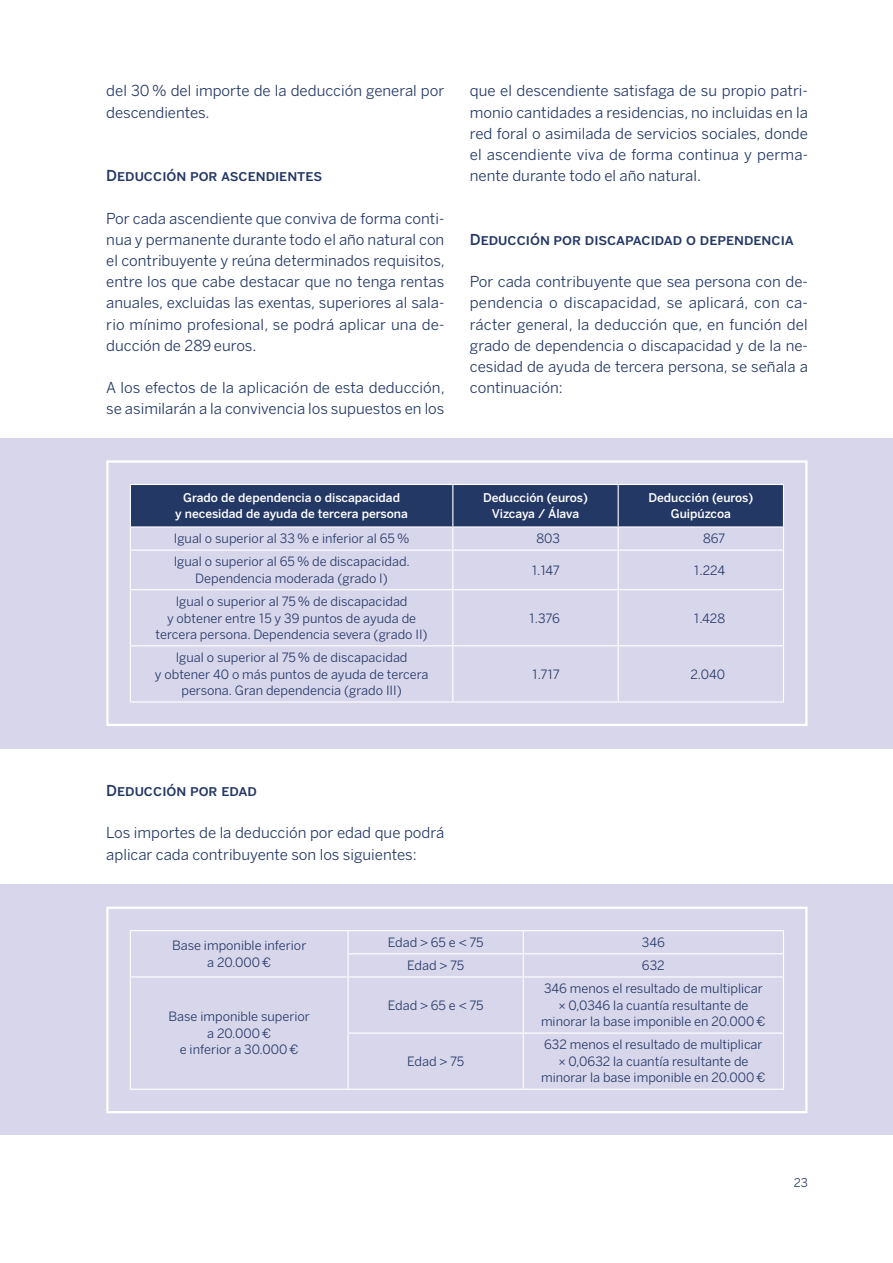
<style>
.page{position:relative;width:893px;height:1263px;background:#fff}
.page>*{position:absolute;margin:0;border:0;box-sizing:border-box;transform-origin:0 0}
.t1{font:15px/21.1px "Benton Sans BBVA";color:#243866}
.t2{font:500 15px "Benton Sans BBVA";color:#243866}
.t3{font:12.75px/16.5px "Benton Sans BBVA";color:#243866;text-align:center}
.t4{font:500 12px/16.5px "Benton Sans BBVA";color:#fff;text-align:center}
.t5{font:12px "Benton Sans BBVA";color:#243866}
</style>
<div class="page">
<div style="left:0;top:438px;width:893px;height:310px;background:#d8d6eb"></div>
<svg style="left:130px;top:484px;width:654px;height:65px"></svg>
<hr style="left:130px;top:549px;width:323px;height:2px;background:#fff">
<hr style="left:130px;top:551px;width:1px;height:38px;background:#fff">
<hr style="left:453px;top:549px;width:165px;height:2px;background:#fff">
<hr style="left:452px;top:551px;width:1px;height:38px;background:#fff">
<hr style="left:618px;top:549px;width:166px;height:2px;background:#fff">
<hr style="left:618px;top:551px;width:1px;height:38px;background:#fff">
<hr style="left:783px;top:551px;width:1px;height:38px;background:#fff">
<hr style="left:130px;top:589px;width:323px;height:1px;background:#fff">
<hr style="left:130px;top:590px;width:1px;height:55px;background:#fff">
<hr style="left:453px;top:589px;width:165px;height:1px;background:#fff">
<hr style="left:452px;top:590px;width:1px;height:55px;background:#fff">
<hr style="left:618px;top:589px;width:166px;height:1px;background:#fff">
<hr style="left:618px;top:590px;width:1px;height:55px;background:#fff">
<hr style="left:783px;top:590px;width:1px;height:55px;background:#fff">
<hr style="left:130px;top:645px;width:323px;height:1px;background:#fff">
<hr style="left:130px;top:646px;width:1px;height:55px;background:#fff">
<hr style="left:453px;top:645px;width:165px;height:1px;background:#fff">
<hr style="left:452px;top:646px;width:1px;height:55px;background:#fff">
<hr style="left:618px;top:645px;width:166px;height:1px;background:#fff">
<hr style="left:618px;top:646px;width:1px;height:55px;background:#fff">
<hr style="left:783px;top:646px;width:1px;height:55px;background:#fff">
<hr style="left:130px;top:701px;width:323px;height:1px;background:#fff">
<hr style="left:453px;top:701px;width:165px;height:1px;background:#fff">
<hr style="left:618px;top:701px;width:166px;height:1px;background:#fff">
<div style="left:106px;top:460px;width:701px;height:266px;border:2px solid #fff"></div>
<div style="left:0;top:884px;width:893px;height:251px;background:#d8d6eb"></div>
<hr style="left:130px;top:930px;width:218px;height:1px;background:#fff">
<hr style="left:348px;top:930px;width:175px;height:1px;background:#fff">
<hr style="left:347px;top:931px;width:2px;height:22px;background:#fff">
<hr style="left:523px;top:930px;width:261px;height:1px;background:#fff">
<svg style="left:130px;top:931px;width:1px;height:45px"></svg>
<hr style="left:347px;top:953px;width:176px;height:1px;background:#fff">
<hr style="left:347px;top:954px;width:2px;height:22px;background:#fff">
<hr style="left:523px;top:953px;width:261px;height:1px;background:#fff">
<svg style="left:523px;top:931px;width:1px;height:45px"></svg>
<svg style="left:783px;top:931px;width:1px;height:45px"></svg>
<hr style="left:130px;top:976px;width:218px;height:1px;background:#fff">
<hr style="left:130px;top:977px;width:1px;height:56px;background:#fff">
<hr style="left:348px;top:976px;width:175px;height:1px;background:#fff">
<hr style="left:347px;top:977px;width:2px;height:55px;background:#fff">
<hr style="left:523px;top:976px;width:261px;height:1px;background:#fff">
<hr style="left:523px;top:977px;width:1px;height:55px;background:#fff">
<hr style="left:783px;top:977px;width:1px;height:55px;background:#fff">
<hr style="left:130px;top:1033px;width:1px;height:56px;background:#fff">
<hr style="left:347px;top:1032px;width:176px;height:2px;background:#fff">
<hr style="left:347px;top:1034px;width:2px;height:55px;background:#fff">
<hr style="left:523px;top:1032px;width:261px;height:2px;background:#fff">
<hr style="left:523px;top:1034px;width:1px;height:55px;background:#fff">
<hr style="left:783px;top:1034px;width:1px;height:55px;background:#fff">
<hr style="left:130px;top:1089px;width:218px;height:1px;background:#fff">
<hr style="left:348px;top:1089px;width:175px;height:1px;background:#fff">
<hr style="left:523px;top:1089px;width:261px;height:1px;background:#fff">
<div style="left:106px;top:907px;width:701px;height:206px;border:2px solid #fff"></div>
<p class="t1" style="left:106px;top:80px;width:340px">del 30 % del importe de la deducción general por descendientes.</p>
<p class="t2" style="left:106px;top:167px;width:217px">Deducción por ascendientes</p>
<p class="t1" style="left:106px;top:208px;width:340px;text-align:justify">Por cada ascendiente que conviva de forma conti&shy;nua y permanente durante todo el año natural con el contribuyente y reúna determinados requisitos, entre los que cabe destacar que no tenga rentas anuales, excluidas las exentas, superiores al sala&shy;rio mínimo profesional, se podrá aplicar una de&shy;ducción de 289 euros.</p>
<p class="t1" style="left:106px;top:377px;width:340px">A los efectos de la aplicación de esta deducción, se asimilarán a la convivencia los supuestos en los</p>
<p class="t1" style="left:470px;top:80px;width:340px;text-align:justify">que el descendiente satisfaga de su propio patri&shy;monio cantidades a residencias, no incluidas en la red foral o asimilada de servicios sociales, donde el ascendiente viva de forma continua y perma&shy;nente durante todo el año natural.</p>
<p class="t2" style="left:470px;top:230px;width:326px">Deducción por discapacidad o dependencia</p>
<p class="t1" style="left:470px;top:271px;width:340px;text-align:justify">Por cada contribuyente que sea persona con de&shy;pendencia o discapacidad, se aplicará, con ca&shy;rácter general, la deducción que, en función del grado de dependencia o discapacidad y de la ne&shy;cesidad de ayuda de tercera persona, se señala a continuación:</p>
<p class="t4" style="left:175px;top:489px;width:234px">Grado de dependencia o discapacidad<br>y necesidad de ayuda de tercera persona</p>
<p class="t4" style="left:483px;top:489px;width:106px">Deducción (euros)<br>Vizcaya / Álava</p>
<p class="t4" style="left:648px;top:489px;width:106px">Deducción (euros)<br>Guipúzcoa</p>
<p class="t3" style="left:174px;top:530px;width:237px">Igual o superior al 33 % e inferior al 65 %</p>
<p class="t3" style="left:536px;top:530px;width:25px">803</p>
<p class="t3" style="left:703px;top:530px;width:24px">867</p>
<p class="t3" style="left:174px;top:553px;width:238px">Igual o superior al 65 % de discapacidad.<br>Dependencia moderada (grado I)</p>
<p class="t3" style="left:532px;top:562px;width:30px">1.147</p>
<p class="t3" style="left:694px;top:562px;width:33px">1.224</p>
<p class="t3" style="left:156px;top:593px;width:274px">Igual o superior al 75 % de discapacidad<br>y obtener entre 15 y 39 puntos de ayuda de tercera persona. Dependencia severa (grado II)</p>
<p class="t3" style="left:529px;top:610px;width:32px">1.376</p>
<p class="t3" style="left:694px;top:610px;width:33px">1.428</p>
<p class="t3" style="left:155px;top:649px;width:275px">Igual o superior al 75 % de discapacidad<br>y obtener 40 o más puntos de ayuda de tercera persona. Gran dependencia (grado III)</p>
<p class="t2" style="left:106px;top:781px;width:152px">Deducción por edad</p>
<p class="t1" style="left:106px;top:822px;width:340px">Los importes de la deducción por edad que podrá aplicar cada contribuyente son los siguientes:</p>
<p class="t3" style="left:532px;top:666px;width:29px">1.717</p>
<p class="t3" style="left:690px;top:666px;width:36px">2.040</p>
<p class="t3" style="left:172px;top:937px;width:136px">Base imponible inferior a 20.000 €</p>
<p class="t3" style="left:388px;top:934px;width:97px">Edad &gt; 65 e &lt; 75</p>
<p class="t3" style="left:642px;top:934px;width:25px">346</p>
<p class="t3" style="left:407px;top:957px;width:59px">Edad &gt; 75</p>
<p class="t3" style="left:642px;top:957px;width:24px">632</p>
<p class="t3" style="left:169px;top:1008px;width:143px">Base imponible superior a 20.000 €<br>e inferior a 30.000 €</p>
<p class="t3" style="left:388px;top:997px;width:97px">Edad &gt; 65 e &lt; 75</p>
<p class="t3" style="left:407px;top:1053px;width:59px">Edad &gt; 75</p>
<p class="t3" style="left:541px;top:980px;width:226px">346 menos el resultado de multiplicar × 0,0346 la cuantía resultante de minorar la base imponible en 20.000 €</p>
<p class="t3" style="left:541px;top:1036px;width:226px">632 menos el resultado de multiplicar × 0,0632 la cuantía resultante de minorar la base imponible en 20.000 €</p>
<p class="t5" style="left:794px;top:1175px;width:16px">23</p>
</div>
